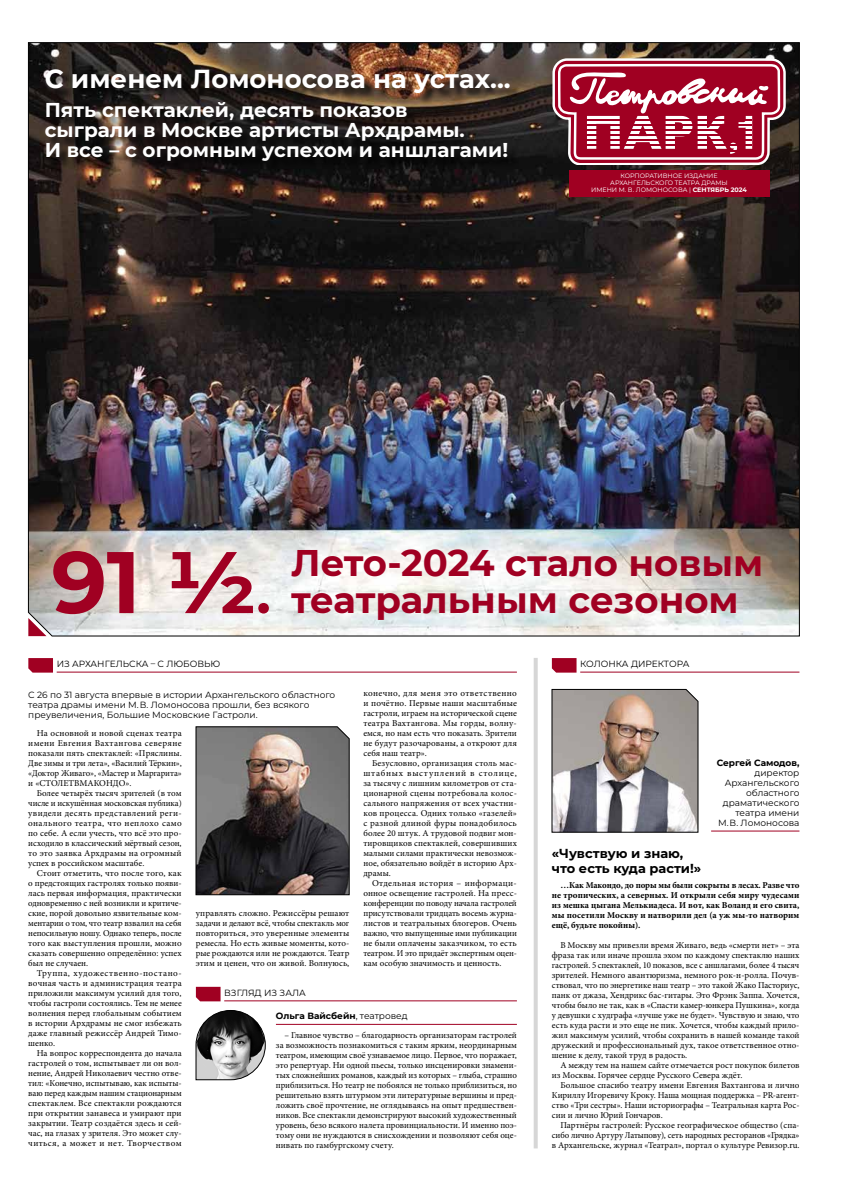
<style>
.page{position:relative;width:842px;height:1191px;background:#fff}
.page>*{position:absolute;margin:0;border:0;box-sizing:border-box;transform-origin:0 0}
.t1{font:700 87.2px "Montserrat";color:#a00022}
.t2{font:700 37px/37px "Montserrat";color:#a00022}
.t3{font:700 26px "Montserrat";color:#fff}
.t4{font:700 20px/20px "Montserrat";color:#fff}
.t5{font:700 13px/15px "Montserrat";color:#000}
.t6{font:9px/10px "Minion Pro";letter-spacing:.005em;color:#000;text-align:justify}
.t7{font:9px/10px "Montserrat";color:#000;text-align:right}
.t8{font:700 9px/10px "Minion Pro";letter-spacing:.005em;color:#000;text-align:justify}
.t9{font:700 9px "Montserrat";color:#000}
.t10{font:6.3px/7.3px "Montserrat";color:#fff;text-align:center}
.s1{font-weight:700}
.s2{font-size:54.5px}
.s3{font-weight:400}
</style>
<div class="page">
<img style="left:28px;top:42px;width:772px;height:594px">
<svg style="left:28px;top:618px;width:18px;height:18px"></svg>
<svg style="left:551px;top:42px;width:236px;height:122px"></svg>
<hr style="left:586px;top:119px;width:166px;height:2px;background:#a00022">
<hr style="left:586px;top:124px;width:166px;height:2px;background:#a00022">
<hr style="left:586px;top:129px;width:166px;height:2px;background:#a00022">
<hr style="left:586px;top:134px;width:166px;height:2px;background:#a00022">
<hr style="left:586px;top:139px;width:166px;height:2px;background:#a00022">
<hr style="left:586px;top:144px;width:166px;height:2px;background:#a00022">
<hr style="left:586px;top:149px;width:166px;height:2px;background:#a00022">
<hr style="left:57px;top:671px;width:460px;height:1px;background:#a00022">
<hr style="left:580px;top:671px;width:219px;height:1px;background:#a00022">
<hr style="left:224px;top:1000px;width:293px;height:1px;background:#a00022">
<svg style="left:28px;top:658px;width:25px;height:14px"></svg>
<svg style="left:552px;top:658px;width:24px;height:14px"></svg>
<svg style="left:196px;top:986px;width:25px;height:15px"></svg>
<div style="left:569px;top:170px;width:200px;height:27px;background:#a00022"></div>
<hr style="left:534px;top:658px;width:4px;height:490px;background:#d6d6d6">
<hr style="left:711px;top:830px;width:88px;height:1px;background:#a00022">
<div style="left:47px;top:70px;width:475px;height:103px;background:#000;opacity:.75"></div>
<hr style="left:276px;top:1023px;width:241px;height:1px;background:#a00022">
<svg style="left:196px;top:726px;width:153px;height:169px;background:#5c5655"></svg>
<svg style="left:196px;top:1010px;width:70px;height:70px"></svg>
<svg style="left:552px;top:689px;width:146px;height:143px;background:#a19896"></svg>
<h3 class="t3" style="left:45px;top:60px;width:467px">С именем Ломоносова на устах...</h3>
<h3 class="t4" style="left:45px;top:99px;width:465px">Пять спектаклей, десять показов<br>сыграли в Москве артисты Архдрамы.<br>И все – с огромным успехом и аншлагами!</h3>
<p class="t10" style="left:591px;top:172px;width:157px">КОРПОРАТИВНОЕ ИЗДАНИЕ<br>АРХАНГЕЛЬСКОГО ТЕАТРА ДРАМЫ<br>ИМЕНИ М. В. ЛОМОНОСОВА | <span class="s1">СЕНТЯБРЬ 2024</span></p>
<h1 class="t1" style="left:52px;top:519px;width:221px">91 ½<span class="s2">.</span></h1>
<h2 class="t2" style="left:291px;top:542px;width:474px">Лето-2024 стало новым театральным сезоном</h2>
<p class="t7" style="left:57px;top:658px;width:165px">ИЗ АРХАНГЕЛЬСКА – С ЛЮБОВЬЮ</p>
<p class="t7" style="left:580px;top:658px;width:111px">КОЛОНКА ДИРЕКТОРА</p>
<p class="t7" style="left:28px;top:689px;width:309px;text-align:left">С 26 по 31 августа впервые в истории Архангельского областного театра драмы имени М. В. Ломоносова прошли, без всякого преувеличения, Большие Московские Гастроли.</p>
<p class="t6" style="left:28px;top:728px;width:155px;text-indent:9px">На основной и новой сценах театра имени Евгения Вахтангова северяне показали пять спектаклей: «Пряслины.<br>Две зимы и три лета», «Василий Тёркин», «Доктор Живаго», «Мастер и Маргарита» и «СТОЛЕТВМАКОНДО».</p>
<p class="t6" style="left:28px;top:788px;width:155px;text-indent:9px">Более четырёх тысяч зрителей (в том числе и искушённая московская публика) увидели десять представлений реги&shy;онального театра, что неплохо само по себе. А если учесть, что всё это про&shy;исходило в классический мёртвый сезон, то это заявка Архдрамы на огромный успех в российском масштабе.</p>
<p class="t6" style="left:28px;top:868px;width:155px;text-indent:9px">Стоит отметить, что после того, как о предстоящих гастролях только появи&shy;лась первая информация, практически одновременно с ней возникли и критиче&shy;ские, порой довольно язвительные ком&shy;ментарии о том, что театр взвалил на себя непосильную ношу. Однако теперь, после того как выступления прошли, можно сказать совершенно определённо: успех был не случаен.</p>
<p class="t6" style="left:28px;top:968px;width:155px;text-align:left;text-indent:9px">Труппа, художественно-постано&shy;вочная часть и администрация театра приложили максимум усилий для того, чтобы гастроли состоялись. Тем не менее волнения перед глобальным событием в истории Архдрамы не смог избежать даже главный режиссёр Андрей Тимо&shy;шенко.</p>
<p class="t6" style="left:28px;top:1048px;width:155px;text-indent:9px">На вопрос корреспондента до начала гастролей о том, испытывает ли он вол&shy;нение, Андрей Николаевич честно отве&shy;тил: «Конечно, испытываю, как испыты&shy;ваю перед каждым нашим стационарным спектаклем. Все спектакли рождаются при открытии занавеса и умирают при закрытии. Театр создаётся здесь и сей&shy;час, на глазах у зрителя. Это может слу&shy;читься, а может и нет. Творчеством</p>
<p class="t6" style="left:363px;top:688px;width:155px">конечно, для меня это ответственно и почётно. Первые наши масштабные гастроли, играем на исторической сцене театра Вахтангова. Мы горды, волну&shy;емся, но нам есть что показать. Зрители не будут разочарованы, а откроют для себя наш театр».</p>
<p class="t6" style="left:363px;top:758px;width:155px;text-indent:9px">Безусловно, организация столь мас&shy;штабных выступлений в столице, за тысячу с лишним километров от ста&shy;ционарной сцены потребовала колос&shy;сального напряжения от всех участни&shy;ков процесса. Одних только «газелей» с разной длиной фуры понадобилось более 20 штук. А трудовой подвиг мон&shy;тировщиков спектаклей, совершивших малыми силами практически невозмож&shy;ное, обязательно войдёт в историю Арх&shy;драмы.</p>
<p class="t6" style="left:363px;top:878px;width:155px;text-indent:9px">Отдельная история – информаци&shy;онное освещение гастролей. На пресс&shy;конференции по поводу начала гастролей присутствовали тридцать восемь журна&shy;листов и театральных блогеров. Очень важно, что выпущенные ими публикации не были оплачены заказчиком, то есть театром. И это придаёт экспертным оцен&shy;кам особую значимость и ценность.</p>
<p class="t6" style="left:196px;top:908px;width:155px">управлять сложно. Режиссёры решают задачи и делают всё, чтобы спектакль мог повториться, это уверенные элементы ремесла. Но есть живые моменты, кото&shy;рые рождаются или не рождаются. Театр этим и ценен, что он живой. Волнуюсь,</p>
<p class="t7" style="left:224px;top:987px;width:83px">ВЗГЛЯД ИЗ ЗАЛА</p>
<p class="t9" style="left:276px;top:1009px;width:133px">Ольга Вайсбейн<span class="s3">, театровед</span></p>
<p class="t6" style="left:276px;top:1030px;width:242px;text-indent:9px">– Главное чувство – благодарность организаторам гастролей за возможность познакомиться с таким ярким, неординарным театром, имеющим своё узнаваемое лицо. Первое, что поражает, это репертуар. Ни одной пьесы, только инсценировки знамени&shy;тых сложнейших романов, каждый из которых – глыба, страшно приблизиться. Но театр не побоялся не только приблизиться, но решительно взять штурмом эти литературные вершины и пред&shy;ложить своё прочтение, не оглядываясь на опыт предшествен&shy;ников. Все спектакли демонстрируют высокий художественный уровень, безо всякого налета провинциальности. И именно поэ&shy;тому они не нуждаются в снисхождении и позволяют себя оце&shy;нивать по гамбургскому счету.</p>
<p class="t9" style="left:717px;top:756px;width:84px">Сергей Самодов,</p>
<p class="t7" style="left:718px;top:767px;width:83px">директор<br>Архангельского областного драматического театра имени<br>М. В. Ломоносова</p>
<h3 class="t5" style="left:552px;top:845px;width:151px">«Чувствую и знаю, что есть куда расти!»</h3>
<p class="t8" style="left:552px;top:880px;width:249px;text-indent:9px">…Как Макондо, до поры мы были сокрыты в лесах. Разве что не тропических, а северных. И открыли себя миру чудесами из мешка цыгана Мелькиадеса. И вот, как Воланд и его свита, мы посетили Москву и натворили дел (а уж мы-то натворим ещё, будьте покойны).</p>
<p class="t6" style="left:552px;top:940px;width:249px;text-indent:9px">В Москву мы привезли время Живаго, ведь «смерти нет» – эта фраза так или иначе прошла эхом по каждому спектаклю наших гастролей. 5 спектаклей, 10 показов, все с аншлагами, более 4 тысяч зрителей. Немного авантюризма, немного рок-н-ролла. Почув&shy;ствовал, что по энергетике наш театр – это такой Жако Пасториус, панк от джаза, Хендрикс бас-гитары. Это Фрэнк Заппа. Хочется, чтобы было не так, как в «Спасти камер-юнкера Пушкина», когда у девушки с худграфа «лучше уже не будет». Чувствую и знаю, что есть куда расти и это еще не пик. Хочется, чтобы каждый прило&shy;жил максимум усилий, чтобы сохранить в нашей команде такой дружеский и профессиональный дух, такое ответственное отно&shy;шение к делу, такой труд в радость.</p>
<p class="t6" style="left:552px;top:1060px;width:249px;text-indent:9px">А между тем на нашем сайте отмечается рост покупок билетов из Москвы. Горячее сердце Русского Севера ждёт.</p>
<p class="t6" style="left:552px;top:1080px;width:249px;text-indent:9px">Большое спасибо театру имени Евгения Вахтангова и лично Кириллу Игоревичу Кроку. Наша мощная поддержка – PR-агент&shy;ство «Три сестры». Наши историографы – Театральная карта Рос&shy;сии и лично Юрий Гончаров.</p>
<p class="t6" style="left:552px;top:1120px;width:249px;text-indent:9px">Партнёры гастролей: Русское географическое общество (спа&shy;сибо лично Артуру Латыпову), сеть народных ресторанов «Грядка» в Архангельске, журнал «Театрал», портал о культуре Ревизор.ru.</p>
</div>
